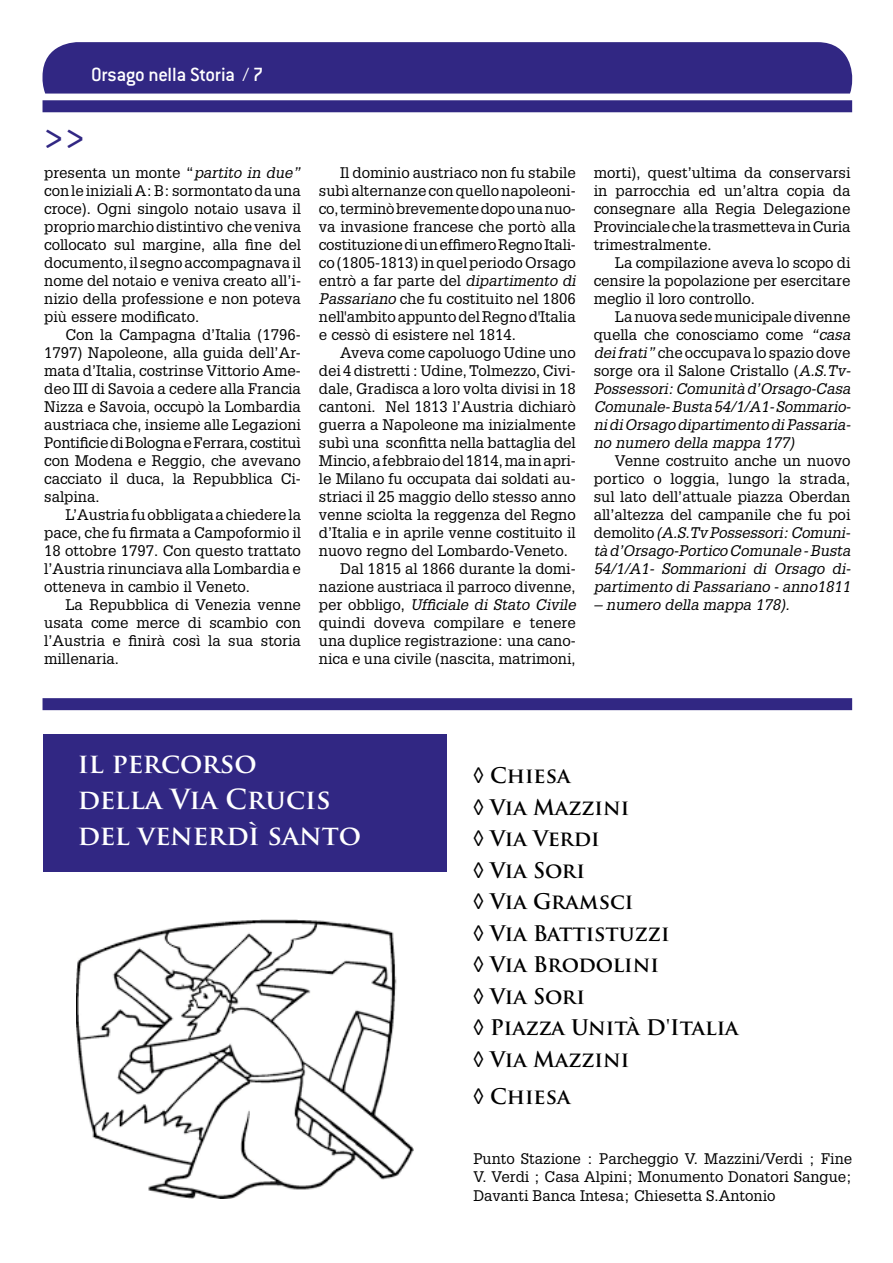
<style>
.page{position:relative;width:893px;height:1263px;background:#fff}
.page>*{position:absolute;margin:0;border:0;box-sizing:border-box;transform-origin:0 0}
.t1{font:500 42px "Conduit ITC";color:#312783}
.t2{font:700 27px/36px "Trajan Pro";color:#fff}
.t3{font:700 21px/31.5px "Trajan Pro";color:#000}
.t4{font:500 21px "Conduit ITC";letter-spacing:-.02em;color:#fff}
.t5{font:15px/18px "Glypha LT";color:#000;text-align:justify}
.t6{font:italic 15px/18px "Glypha LT";color:#000;text-align:justify}
.s1{font-style:italic}
.s2{font-style:normal}
</style>
<div class="page">
<div style="left:43px;top:42px;width:809px;height:52px;background:#312783"></div>
<div style="left:43px;top:100px;width:809px;height:12px;background:#312783"></div>
<div style="left:43px;top:698px;width:809px;height:12px;background:#312783"></div>
<img style="left:76px;top:920px;width:337px;height:278px">
<div style="left:43px;top:735px;width:403px;height:137px;background:#312783"></div>
<h3 class="t4" style="left:91px;top:62px;width:174px">Orsago nella Storia / 7</h3>
<h1 class="t1" style="left:43px;top:110px;width:44px">&gt;&gt;</h1>
<p class="t5" style="left:44px;top:163px;width:258px">presenta un monte “<span class="s1">partito in due” </span>con le iniziali A: B: sormontato da una croce). Ogni singolo notaio usava il proprio marchio distintivo che veniva collocato sul margine, alla fine del documento, il segno accompagnava il nome del notaio e veniva creato all’i&shy;nizio della professione e non poteva più essere modificato.</p>
<p class="t5" style="left:44px;top:325px;width:258px;text-indent:21px">Con la Campagna d’Italia (1796- 1797) Napoleone, alla guida dell’Ar&shy;mata d’Italia, costrinse Vittorio Ame&shy;deo III di Savoia a cedere alla Francia Nizza e Savoia, occupò la Lombardia austriaca che, insieme alle Legazioni Pontificie di Bologna e Ferrara, costituì con Modena e Reggio, che avevano cacciato il duca, la Repubblica Ci&shy;salpina.</p>
<p class="t5" style="left:44px;top:505px;width:258px;text-indent:21px">L’Austria fu obbligata a chiedere la pace, che fu firmata a Campoformio il 18 ottobre 1797. Con questo trattato l’Austria rinunciava alla Lombardia e otteneva in cambio il Veneto.</p>
<p class="t5" style="left:44px;top:595px;width:258px;text-indent:21px">La Repubblica di Venezia venne usata come merce di scambio con l’Austria e finirà così la sua storia millenaria.</p>
<p class="t5" style="left:319px;top:163px;width:258px;text-indent:21px">Il dominio austriaco non fu stabile subì alternanze con quello napoleoni&shy;co, terminò brevemente dopo una nuo&shy;va invasione francese che portò alla costituzione di un effimero Regno Itali&shy;co (1805-1813) in quel periodo Orsago entrò a far parte del <span class="s1">dipartimento di Passariano</span> che fu costituito nel 1806 nell'ambito appunto del Regno d'Italia e cessò di esistere nel 1814.</p>
<p class="t5" style="left:340px;top:343px;width:237px">Aveva come capoluogo Udine uno</p>
<p class="t5" style="left:319px;top:361px;width:258px">dei 4 distretti : Udine, Tolmezzo, Civi-</p>
<p class="t5" style="left:319px;top:379px;width:258px">dale, Gradisca a loro volta divisi in 18</p>
<p class="t5" style="left:319px;top:397px;width:258px">cantoni. Nel 1813 l’Austria dichiarò</p>
<p class="t5" style="left:319px;top:415px;width:258px">guerra a Napoleone ma inizialmente</p>
<p class="t5" style="left:319px;top:433px;width:258px">subì una sconfitta nella battaglia del</p>
<p class="t5" style="left:319px;top:451px;width:258px">Mincio, a febbraio del 1814, ma in apri-</p>
<p class="t5" style="left:319px;top:469px;width:258px">le Milano fu occupata dai soldati au-</p>
<p class="t5" style="left:319px;top:487px;width:258px">striaci il 25 maggio dello stesso anno</p>
<p class="t5" style="left:319px;top:505px;width:258px">venne sciolta la reggenza del Regno</p>
<p class="t5" style="left:319px;top:523px;width:258px">d’Italia e in aprile venne costituito il</p>
<p class="t5" style="left:319px;top:541px;width:250px">nuovo regno del Lombardo-Veneto.</p>
<p class="t5" style="left:340px;top:559px;width:237px">Dal 1815 al 1866 durante la domi-</p>
<p class="t5" style="left:319px;top:577px;width:258px">nazione austriaca il parroco divenne,</p>
<p class="t6" style="left:319px;top:595px;width:258px"><span class="s2">per obbligo,</span> Ufficiale di Stato Civile</p>
<p class="t5" style="left:319px;top:613px;width:258px">quindi doveva compilare e tenere</p>
<p class="t5" style="left:319px;top:631px;width:258px">una duplice registrazione: una cano-</p>
<p class="t5" style="left:319px;top:649px;width:258px">nica e una civile (nascita, matrimoni,</p>
<p class="t5" style="left:594px;top:163px;width:258px">morti), quest’ultima da conservarsi in parrocchia ed un’altra copia da consegnare alla Regia Delegazione Provinciale che la trasmetteva in Curia trimestralmente.</p>
<p class="t5" style="left:594px;top:253px;width:258px;text-indent:21px">La compilazione aveva lo scopo di censire la popolazione per esercitare meglio il loro controllo.</p>
<p class="t6" style="left:594px;top:307px;width:259px;text-indent:21px"><span class="s2">La nuova sede municipale divenne quella che conosciamo come</span> “casa dei frati” <span class="s2">che occupava lo spazio dove sorge ora il Salone Cristallo (</span>A.S.Tv-Possessori: Comunità d’Orsago-Casa Comunale- Busta 54/1/A1- Sommario&shy;ni di Orsago dipartimento di Passaria&shy;no numero della mappa 177)</p>
<p class="t5" style="left:594px;top:451px;width:258px;text-indent:21px">Venne costruito anche un nuovo portico o loggia, lungo la strada, sul lato dell’attuale piazza Oberdan all’altezza del campanile che fu poi demolito <span class="s1">(A.S.Tv Possessori: Comuni&shy;tà d’Orsago-Portico Comunale - Busta 54/1/A1- Sommarioni di Orsago di&shy;partimento di Passariano - anno1811</span></p>
<p class="t6" style="left:594px;top:595px;width:197px">– numero della mappa 178).</p>
<h2 class="t2" style="left:78px;top:746px;width:285px">il percorso<br>della Via Crucis del venerdì santo</h2>
<h3 class="t3" style="left:473px;top:760px;width:267px">◊ Chiesa<br>◊ Via Mazzini<br>◊ Via Verdi<br>◊ Via Sori<br>◊ Via Gramsci<br>◊ Via Battistuzzi<br>◊ Via Brodolini<br>◊ Via Sori<br>◊ Piazza Unità D'Italia ◊ Via Mazzini</h3>
<h3 class="t3" style="left:473px;top:1081px;width:98px">◊ Chiesa</h3>
<p class="t5" style="left:473px;top:1150px;width:380px">Punto Stazione : Parcheggio V. Mazzini/Verdi ; Fine V. Verdi ; Casa Alpini; Monumento Donatori Sangue; Davanti Banca Intesa; Chiesetta S.Antonio</p>
</div>
